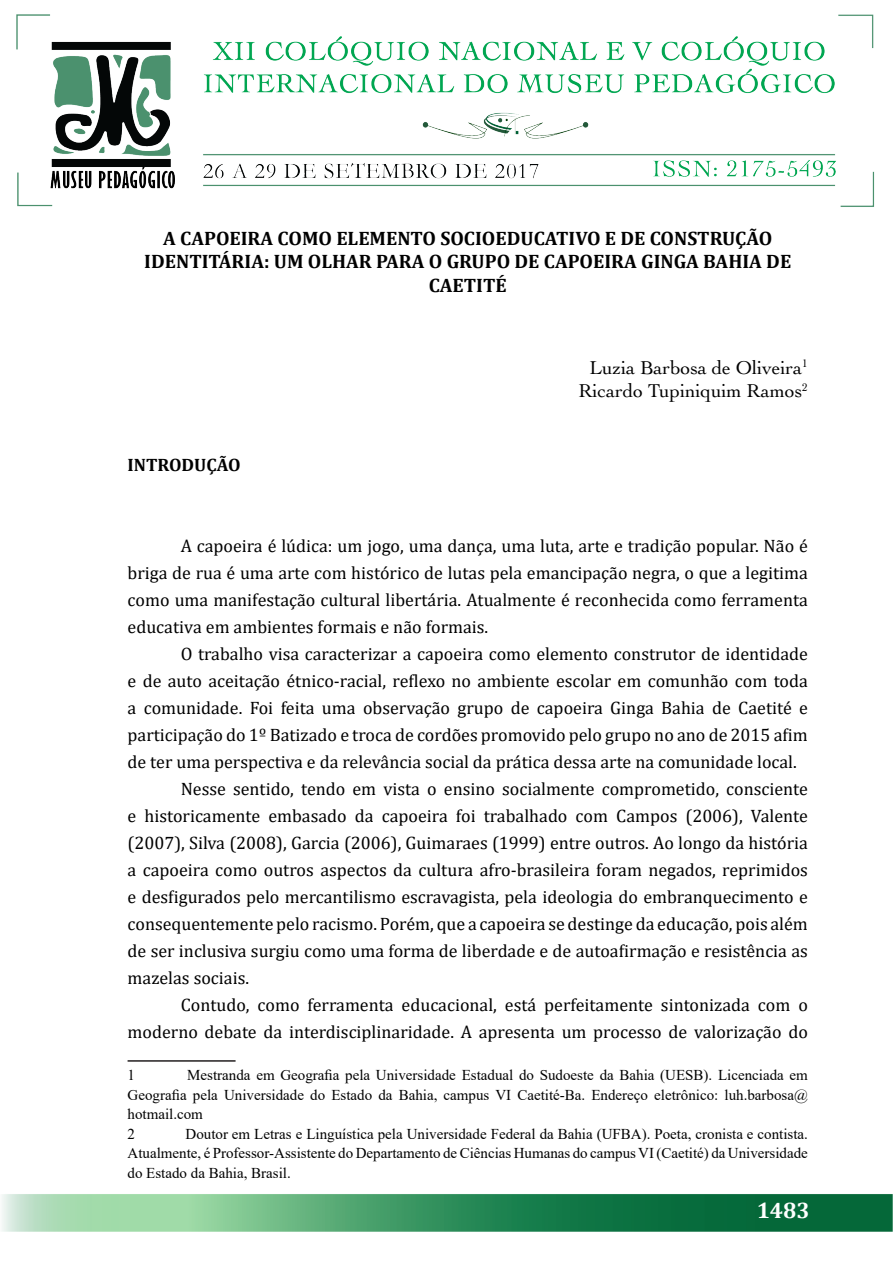
<style>
.page{position:relative;width:893px;height:1263px;background:#fff}
.page>*{position:absolute;margin:0;border:0;box-sizing:border-box;transform-origin:0 0}
.t1{font:700 22.5px "Cambria";color:#fff}
.t2{font:700 19.5px/23.4px "Cambria";color:#000;text-align:center}
.t3{font:19.5px/23.4px "Cochin LT";color:#000;text-align:center}
.t4{font:18px/27px "Cambria";color:#000;text-align:justify}
.t5{font:700 18px "Cambria";color:#000}
.t6{font:15px/19.5px "Times New Roman";color:#000}
</style>
<div class="page">
<img style="left:2px;top:14px;width:890px;height:1218px">
<hr style="left:128px;top:1060px;width:108px;height:2px;background:#231f20">
<p class="t2" style="left:144px;top:226px;width:648px">A CAPOEIRA COMO ELEMENTO SOCIOEDUCATIVO E DE CONSTRUÇÃO<br>IDENTITÁRIA: UM OLHAR PARA O GRUPO DE CAPOEIRA GINGA BAHIA DE<br>CAETITÉ</p>
<p class="t5" style="left:128px;top:452px;width:115px">INTRODUÇÃO</p>
<p class="t3" style="left:578px;top:356px;width:231px">Luzia Barbosa de Oliveira<sup>1<br></sup>Ricardo Tupiniquim Ramos<sup>2</sup></p>
<p class="t4" style="left:128px;top:532px;width:682px;text-indent:53px">A capoeira é lúdica: um jogo, uma dança, uma luta, arte e tradição popular. Não é briga de rua é uma arte com histórico de lutas pela emancipação negra, o que a legitima como uma manifestação cultural libertária. Atualmente é reconhecida como ferramenta educativa em ambientes formais e não formais.</p>
<p class="t4" style="left:181px;top:640px;width:629px">O trabalho visa caracterizar a capoeira como elemento construtor de identidade</p>
<p class="t4" style="left:128px;top:667px;width:682px">e de auto aceitação étnico-racial, reflexo no ambiente escolar em comunhão com toda</p>
<p class="t4" style="left:128px;top:694px;width:682px">a comunidade. Foi feita uma observação grupo de capoeira Ginga Bahia de Caetité e</p>
<p class="t4" style="left:128px;top:721px;width:682px">participação do 1º Batizado e troca de cordões promovido pelo grupo no ano de 2015 afim</p>
<p class="t4" style="left:128px;top:748px;width:671px">de ter uma perspectiva e da relevância social da prática dessa arte na comunidade local.</p>
<p class="t4" style="left:181px;top:775px;width:629px">Nesse sentido, tendo em vista o ensino socialmente comprometido, consciente</p>
<p class="t4" style="left:128px;top:802px;width:682px">e historicamente embasado da capoeira foi trabalhado com Campos (2006), Valente</p>
<p class="t4" style="left:128px;top:829px;width:682px">(2007), Silva (2008), Garcia (2006), Guimaraes (1999) entre outros. Ao longo da história</p>
<p class="t4" style="left:128px;top:856px;width:682px">a capoeira como outros aspectos da cultura afro-brasileira foram negados, reprimidos</p>
<p class="t4" style="left:128px;top:883px;width:682px">e desfigurados pelo mercantilismo escravagista, pela ideologia do embranquecimento e</p>
<p class="t4" style="left:128px;top:910px;width:682px">consequentemente pelo racismo. Porém, que a capoeira se destinge da educação, pois além</p>
<p class="t4" style="left:128px;top:937px;width:682px">de ser inclusiva surgiu como uma forma de liberdade e de autoafirmação e resistência as</p>
<p class="t4" style="left:128px;top:964px;width:123px">mazelas sociais.</p>
<p class="t4" style="left:181px;top:991px;width:629px">Contudo, como ferramenta educacional, está perfeitamente sintonizada com o</p>
<p class="t4" style="left:128px;top:1018px;width:682px">moderno debate da interdisciplinaridade. A apresenta um processo de valorização do</p>
<p class="t6" style="left:128px;top:1065px;width:9px">1</p>
<p class="t6" style="left:128px;top:1065px;width:682px;text-indent:60px">Mestranda em Geografia pela Universidade Estadual do Sudoeste da Bahia (UESB). Licenciada em Geografia pela Universidade do Estado da Bahia, campus VI Caetité-Ba. Endereço eletrônico: luh.barbosa@ hotmail.com<br>2</p>
<p class="t6" style="left:128px;top:1124px;width:682px;text-align:justify;text-indent:58px">Doutor em Letras e Linguística pela Universidade Federal da Bahia (UFBA). Poeta, cronista e contista.<br>Atualmente, é Professor-Assistente do Departamento de Ciências Humanas do campus VI (Caetité) da Universidade do Estado da Bahia, Brasil.</p>
<p class="t1" style="left:757px;top:1195px;width:55px">1483</p>
</div>
